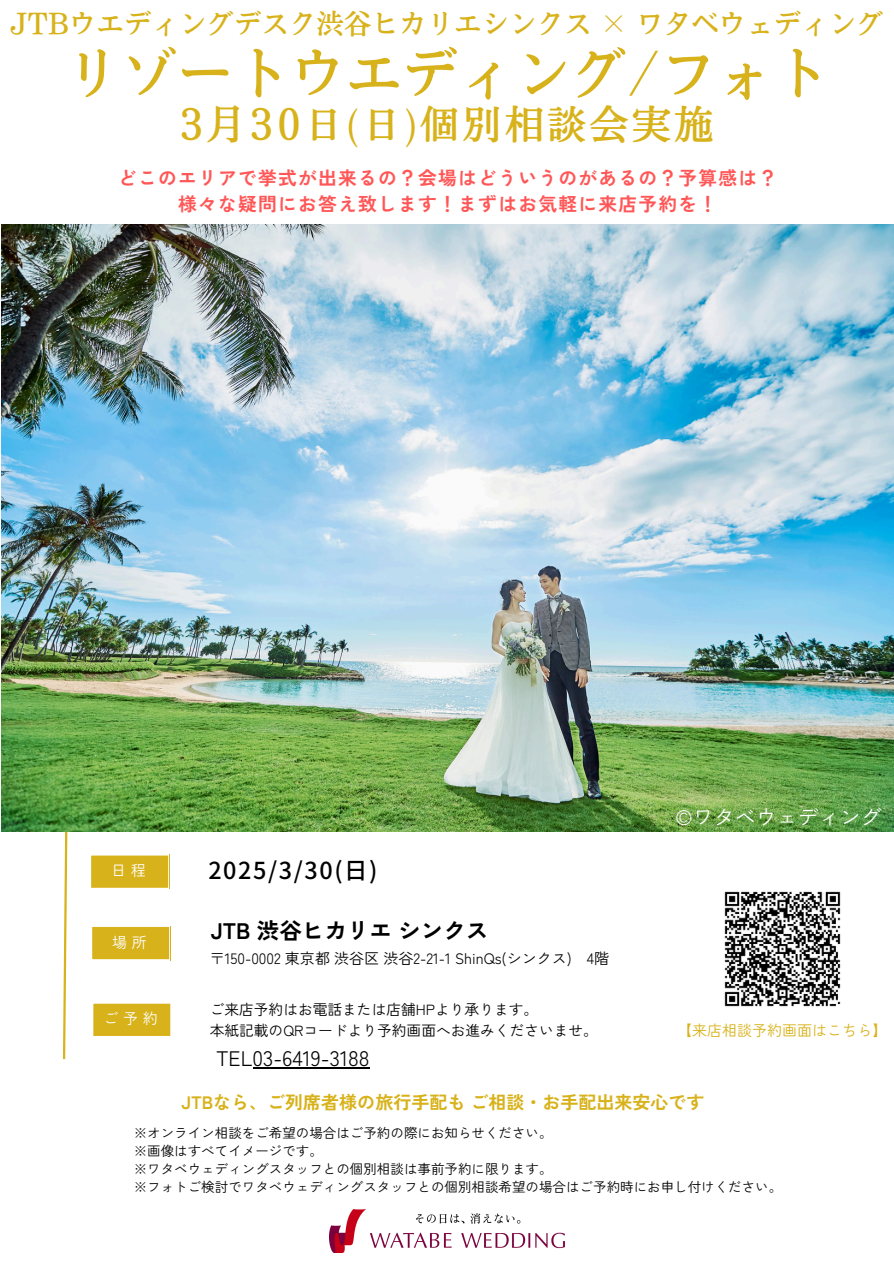
<style>
.page{position:relative;width:894px;height:1264px;background:#fff}
.page>*{position:absolute;margin:0;border:0;box-sizing:border-box;transform-origin:0 0}
.t1{font:56.25px "Nud Motoya Mincho Std W5";color:#d8b21a}
.t2{font:39.3px "Nud Motoya Mincho Std W5";letter-spacing:.075em;color:#d8b21a}
.t3{font:27.45px "Nud Motoya Mincho Std W5";color:#d8b21a}
.t4{font:500 23.4px "irohakaku C";letter-spacing:.07em;color:#000}
.t5{font:700 22.5px "Zen Kaku Gothic New";color:#000}
.t6{font:21px "Zen Kaku Gothic New";color:#000}
.t7{font:21px "Zen Kaku Gothic New";color:#fff}
.t8{font:700 18.75px "Zen Kaku Gothic New";letter-spacing:.07em;color:#ff5757}
.t9{font:700 18px "Zen Kaku Gothic New";color:#d8b21a}
.t10{font:15px "Zen Kaku Gothic New";color:#000}
.t11{font:15px "Zen Kaku Gothic New";color:#d8b21a}
.t12{font:15px "Zen Kaku Gothic New";letter-spacing:.3em;color:#fff}
.t13{font:14.7px "Zen Kaku Gothic New";color:#000}
.t14{font:13.5px "Zen Kaku Gothic New";color:#000}
</style>
<div class="page">
<img style="left:329px;top:1209px;width:235px;height:43px">
<svg style="left:63px;top:832px;width:5px;height:227px"></svg>
<svg style="left:91px;top:855px;width:78px;height:33px;background:#d9b422"></svg>
<div style="left:92px;top:927px;width:78px;height:33px;background:#d8b21a"></div>
<svg style="left:93px;top:1003px;width:78px;height:33px;background:#d9b422"></svg>
<img style="left:724px;top:891px;width:117px;height:116px">
<img style="left:1px;top:224px;width:892px;height:608px">
<hr style="left:252px;top:1067px;width:117px;height:1px;background:#000">
<h1 class="t3" style="left:10px;top:10px;width:875px">JTBウエディングデスク渋谷ヒカリエシンクス × ワタベウェディング</h1>
<h3 class="t1" style="left:65px;top:45px;width:765px">リゾートウエディング/フォト</h3>
<h2 class="t2" style="left:179px;top:104px;width:536px">3月 30日 (日 )個別相談会実施</h2>
<p class="t8" style="left:118px;top:164px;width:660px">どこのエリアで挙式が出来るの？会場はどういうのがあるの？予算感は？</p>
<p class="t8" style="left:178px;top:190px;width:540px">様々な疑問にお答え致します！まずはお気軽に来店予約を！</p>
<p class="t12" style="left:111px;top:858px;width:36px">日程</p>
<p class="t12" style="left:112px;top:930px;width:36px">場所</p>
<p class="t12" style="left:104px;top:1006px;width:55px">ご予約</p>
<h6 class="t4" style="left:208px;top:853px;width:171px">2025/3/30(日)</h6>
<p class="t7" style="left:675px;top:800px;width:208px">©ワタベウェディング</p>
<p class="t5" style="left:211px;top:912px;width:279px">JTB 渋谷ヒカリエシンクス</p>
<p class="t10" style="left:210px;top:946px;width:401px">〒150-0002 東京都渋谷区渋谷2-21-1 ShinQs(シンクス) 4階</p>
<h5 class="t13" style="left:210px;top:998px;width:330px">ご来店予約はお電話または店舗HPより承ります。</h5>
<p class="t13" style="left:210px;top:1018px;width:389px">本紙記載のQRコードより予約画面へお進みくださいませ。</p>
<p class="t6" style="left:216px;top:1041px;width:155px">TEL03-6419-3188</p>
<h4 class="t9" style="left:181px;top:1088px;width:524px">JTBなら、ご列席者様の旅行手配もご相談・お手配出来安心です</h4>
<p class="t11" style="left:677px;top:1018px;width:211px">【来店相談予約画面はこちら】</p>
<p class="t14" style="left:134px;top:1122px;width:420px">※オンライン相談をご希望の場合はご予約の際にお知らせください。</p>
<p class="t14" style="left:134px;top:1140px;width:191px">※画像はすべてイメージです。</p>
<p class="t14" style="left:134px;top:1158px;width:420px">※ワタベウェディングスタッフとの個別相談は事前予約に限ります。</p>
<p class="t14" style="left:134px;top:1176px;width:650px">※フォトご検討でワタベウェディングスタッフとの個別相談希望の場合はご予約時にお申し付けください。</p>
</div>
